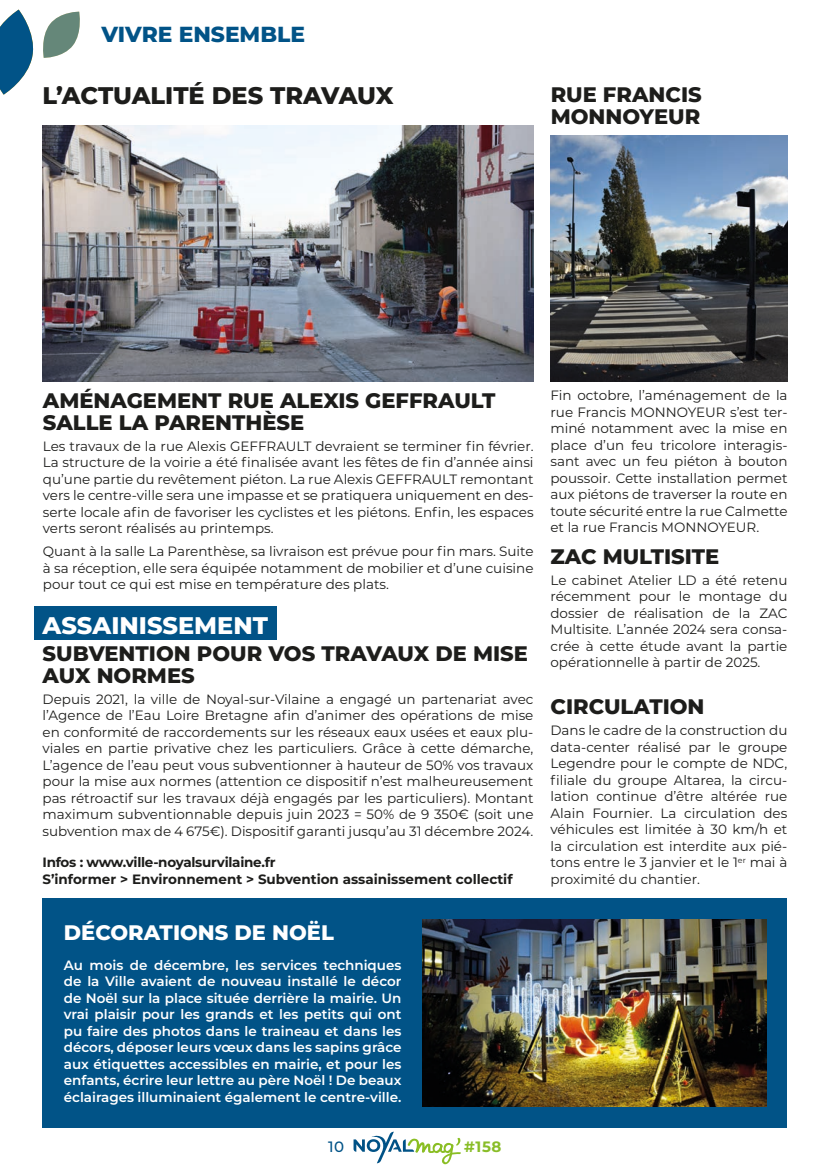
<style>
.page{position:relative;width:830px;height:1170px;background:#fff}
.page>*{position:absolute;margin:0;border:0;box-sizing:border-box;transform-origin:0 0}
._2-TITRE{font:800 24px "Montserrat";letter-spacing:-.005em;color:#1d1d1b}
.SURTITRE_BLEU{font:800 24px "Montserrat";color:#fff}
.TITRE_SECTION_PAGE_GAUCHE{font:800 21.75px "Montserrat";color:#015387}
._3-SECOND_TITRE{font:800 21px/22.5px "Montserrat";color:#1d1d1b}
._3-SECOND_TITRE-2{font:800 21px "Montserrat";color:#fff}
.t1{font:700 15px "Montserrat";color:#89bd28}
.t2{font:500 15px "Montserrat";color:#015387}
.t3{font:13.5px/16.5px "Montserrat";color:#1d1d1b;text-align:justify}
.t4{font:600 13.5px/16.5px "Montserrat";color:#fff;text-align:justify}
._4-INFOS{font:700 13.5px/16.5px "Montserrat";color:#1d1d1b}
</style>
<div class="page">
<svg style="left:353px;top:1131px;width:107px;height:33px"></svg>
<div style="left:43px;top:897px;width:744px;height:230px;background:#015387"></div>
<svg style="left:0;top:10px;width:80px;height:85px"></svg>
<img style="left:550px;top:135px;width:237px;height:246px">
<div style="left:34px;top:606px;width:242px;height:33px;background:#015387"></div>
<img style="left:43px;top:125px;width:490px;height:256px">
<img style="left:422px;top:919px;width:343px;height:187px">
<p class="TITRE_SECTION_PAGE_GAUCHE" style="left:102px;top:18px;width:19px">VIVRE</p>
<p class="TITRE_SECTION_PAGE_GAUCHE" style="left:179px;top:18px;width:17px">ENSEMBLE</p>
<p class="_2-TITRE" style="left:43px;top:78px;width:352px">L’ACTUALITÉ DES TRAVAUX</p>
<p class="_3-SECOND_TITRE" style="left:550px;top:82px;width:152px">RUE FRANCIS<br>MONNOYEUR</p>
<p class="_3-SECOND_TITRE" style="left:43px;top:387px;width:454px">AMÉNAGEMENT RUE ALEXIS GEFFRAULT<br>SALLE LA PARENTHÈSE</p>
<p class="t3" style="left:43px;top:437px;width:492px">Les travaux de la rue Alexis GEFFRAULT devraient se terminer fin février.<br>La structure de la voirie a été finalisée avant les fêtes de fin d’année ainsi qu’une partie du revêtement piéton. La rue Alexis GEFFRAULT remontant vers le centre-ville sera une impasse et se pratiquera uniquement en des&shy;serte locale afin de favoriser les cyclistes et les piétons. Enfin, les espaces verts seront réalisés au printemps.</p>
<p class="t3" style="left:43px;top:542px;width:492px">Quant à la salle La Parenthèse, sa livraison est prévue pour fin mars. Suite à sa réception, elle sera équipée notamment de mobilier et d’une cuisine pour tout ce qui est mise en température des plats.</p>
<p class="_3-SECOND_TITRE" style="left:550px;top:544px;width:170px">ZAC MULTISITE</p>
<p class="t3" style="left:550px;top:386px;width:238px">Fin octobre, l’aménagement de la rue Francis MONNOYEUR s’est ter&shy;miné notamment avec la mise en place d’un feu tricolore interagis&shy;sant avec un feu piéton à bouton poussoir. Cette installation permet aux piétons de traverser la route en toute sécurité entre la rue Calmette et la rue Francis MONNOYEUR.</p>
<p class="t3" style="left:550px;top:571px;width:238px">Le cabinet Atelier LD a été retenu récemment pour le montage du dossier de réalisation de la ZAC Multisite. L’année 2024 sera consa&shy;crée à cette étude avant la partie opérationnelle à partir de 2025.</p>
<p class="_3-SECOND_TITRE" style="left:550px;top:694px;width:155px">CIRCULATION</p>
<p class="t3" style="left:550px;top:721px;width:238px">Dans le cadre de la construction du data-center réalisé par le groupe Legendre pour le compte de NDC, filiale du groupe Altarea, la circu&shy;lation continue d’être altérée rue Alain Fournier. La circulation des véhicules est limitée à 30 km/h et la circulation est interdite aux pié&shy;tons entre le 3 janvier et le 1<sup>er</sup> mai à proximité du chantier.</p>
<p class="SURTITRE_BLEU" style="left:43px;top:607px;width:227px">ASSAINISSEMENT</p>
<p class="_3-SECOND_TITRE" style="left:43px;top:640px;width:486px">SUBVENTION POUR VOS TRAVAUX DE MISE<br>AUX NORMES</p>
<p class="t3" style="left:43px;top:690px;width:492px">Depuis 2021, la ville de Noyal-sur-Vilaine a engagé un partenariat avec l’Agence de l’Eau Loire Bretagne afin d’animer des opérations de mise en conformité de raccordements sur les réseaux eaux usées et eaux plu&shy;viales en partie privative chez les particuliers. Grâce à cette démarche, L’agence de l’eau peut vous subventionner à hauteur de 50% vos travaux pour la mise aux normes (attention ce dispositif n’est malheureusement pas rétroactif sur les travaux déjà engagés par les particuliers). Montant maximum subventionnable depuis juin 2023 = 50% de 9 350€ (soit une subvention max de 4 675€). Dispositif garanti jusqu’au 31 décembre 2024.</p>
<p class="_4-INFOS" style="left:43px;top:853px;width:471px">Infos : www.ville-noyalsurvilaine.fr<br>S’informer &gt; Environnement &gt; Subvention assainissement collectif</p>
<p class="_3-SECOND_TITRE-2" style="left:64px;top:916px;width:271px">DÉCORATIONS DE NOËL</p>
<p class="t4" style="left:64px;top:955px;width:339px">Au mois de décembre, les services techniques de la Ville avaient de nouveau installé le décor de Noël sur la place située derrière la mairie. Un vrai plaisir pour les grands et les petits qui ont pu faire des photos dans le traineau et dans les décors, déposer leurs vœux dans les sapins grâce aux étiquettes accessibles en mairie, et pour les enfants, écrire leur lettre au père Noël ! De beaux éclairages illuminaient également le centre-ville.</p>
<p class="t2" style="left:328px;top:1136px;width:18px">10</p>
<p class="t1" style="left:464px;top:1136px;width:39px">#158</p>
</div>
